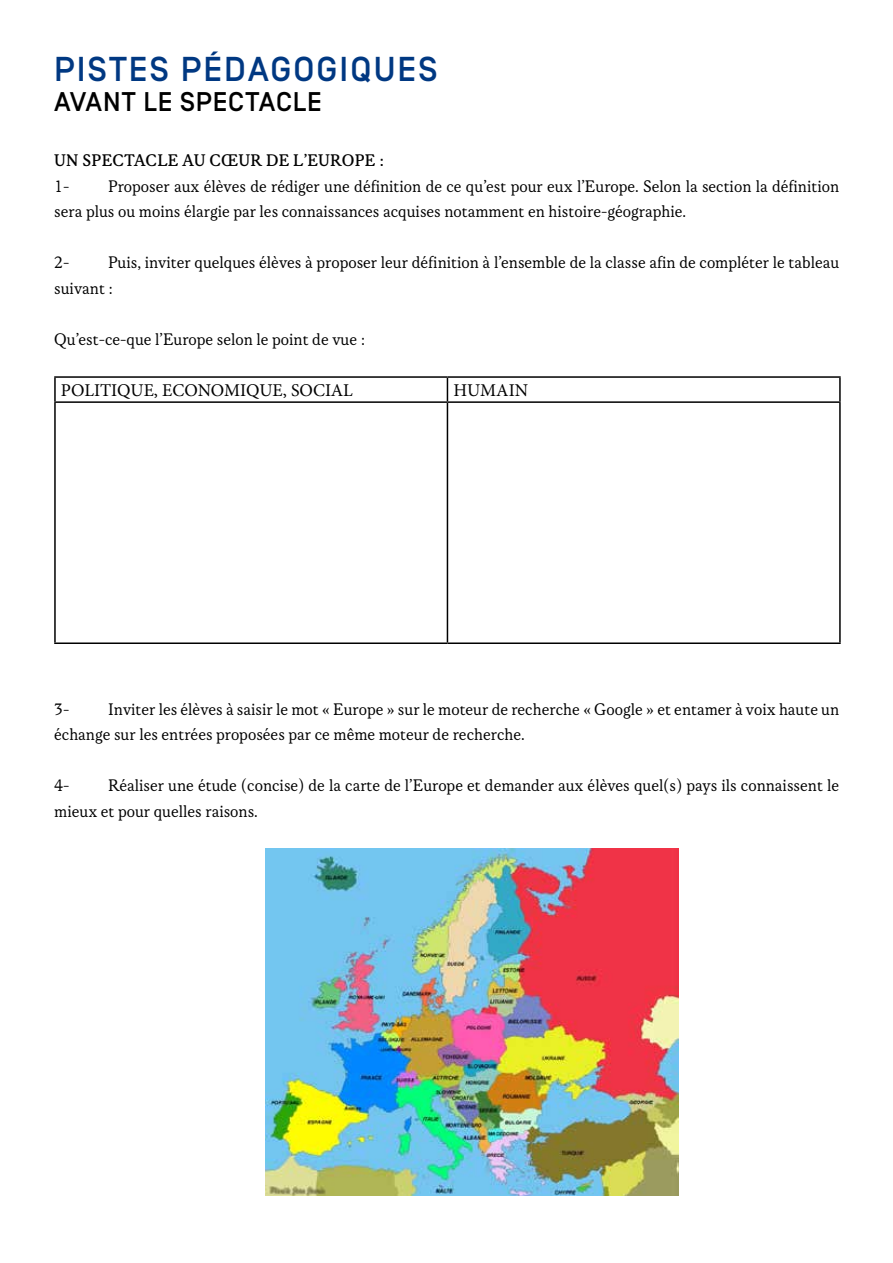
<style>
.page{position:relative;width:893px;height:1263px;background:#fff}
.page>*{position:absolute;margin:0;border:0;box-sizing:border-box;transform-origin:0 0}
.t1{font:500 34.5px "Simplon Norm";letter-spacing:.06em;color:#003882}
.t2{font:500 27px "Simplon Norm";letter-spacing:.025em;color:#000}
.t3{font:18px/25.5px "Korpus A";color:#000}
.t4{font:18px "Minion Pro";color:#000}
.t5{font:18px "Korpus B";letter-spacing:.01em;color:#000}
</style>
<div class="page">
<hr style="left:54px;top:376px;width:393px;height:2px;background:#000">
<hr style="left:54px;top:378px;width:2px;height:23px;background:#000">
<hr style="left:447px;top:376px;width:394px;height:2px;background:#000">
<svg style="left:447px;top:378px;width:1px;height:23px"></svg>
<hr style="left:839px;top:378px;width:2px;height:23px;background:#000">
<hr style="left:54px;top:401px;width:393px;height:2px;background:#000">
<hr style="left:54px;top:403px;width:2px;height:239px;background:#000">
<hr style="left:447px;top:401px;width:394px;height:2px;background:#000">
<hr style="left:447px;top:403px;width:1px;height:239px;background:#000">
<hr style="left:839px;top:403px;width:2px;height:239px;background:#000">
<hr style="left:54px;top:642px;width:393px;height:2px;background:#000">
<hr style="left:447px;top:642px;width:394px;height:2px;background:#000">
<img style="left:266px;top:848px;width:412px;height:348px">
<h1 class="t1" style="left:54px;top:51px;width:385px">PISTES PÉDAGOGIQUES</h1>
<h2 class="t2" style="left:54px;top:87px;width:269px">AVANT LE SPECTACLE</h2>
<p class="t5" style="left:54px;top:150px;width:331px">UN SPECTACLE AU CŒUR DE L’EUROPE :</p>
<p class="t3" style="left:54px;top:173px;width:17px">1-</p>
<p class="t3" style="left:54px;top:173px;width:786px;text-indent:54px">Proposer aux élèves de rédiger une définition de ce qu’est pour eux l’Europe. Selon la section la définition sera plus ou moins élargie par les connaissances acquises notamment en histoire-géographie.</p>
<p class="t3" style="left:54px;top:250px;width:17px">2-</p>
<p class="t3" style="left:54px;top:250px;width:786px;text-indent:54px">Puis, inviter quelques élèves à proposer leur définition à l’ensemble de la classe afin de compléter le tableau suivant :</p>
<p class="t3" style="left:54px;top:326px;width:313px">Qu’est-ce-que l’Europe selon le point de vue :</p>
<p class="t4" style="left:61px;top:378px;width:293px">POLITIQUE, ECONOMIQUE, SOCIAL</p>
<p class="t4" style="left:453px;top:378px;width:76px">HUMAIN</p>
<p class="t3" style="left:54px;top:696px;width:787px;text-indent:54px">Inviter les élèves à saisir le mot « Europe » sur le moteur de recherche « Google » et entamer à voix haute un échange sur les entrées proposées par ce même moteur de recherche.</p>
<p class="t3" style="left:54px;top:772px;width:17px">4-</p>
<p class="t3" style="left:54px;top:696px;width:17px">3-</p>
<p class="t3" style="left:54px;top:772px;width:786px;text-indent:54px">Réaliser une étude (concise) de la carte de l’Europe et demander aux élèves quel(s) pays ils connaissent le mieux et pour quelles raisons.</p>
</div>
